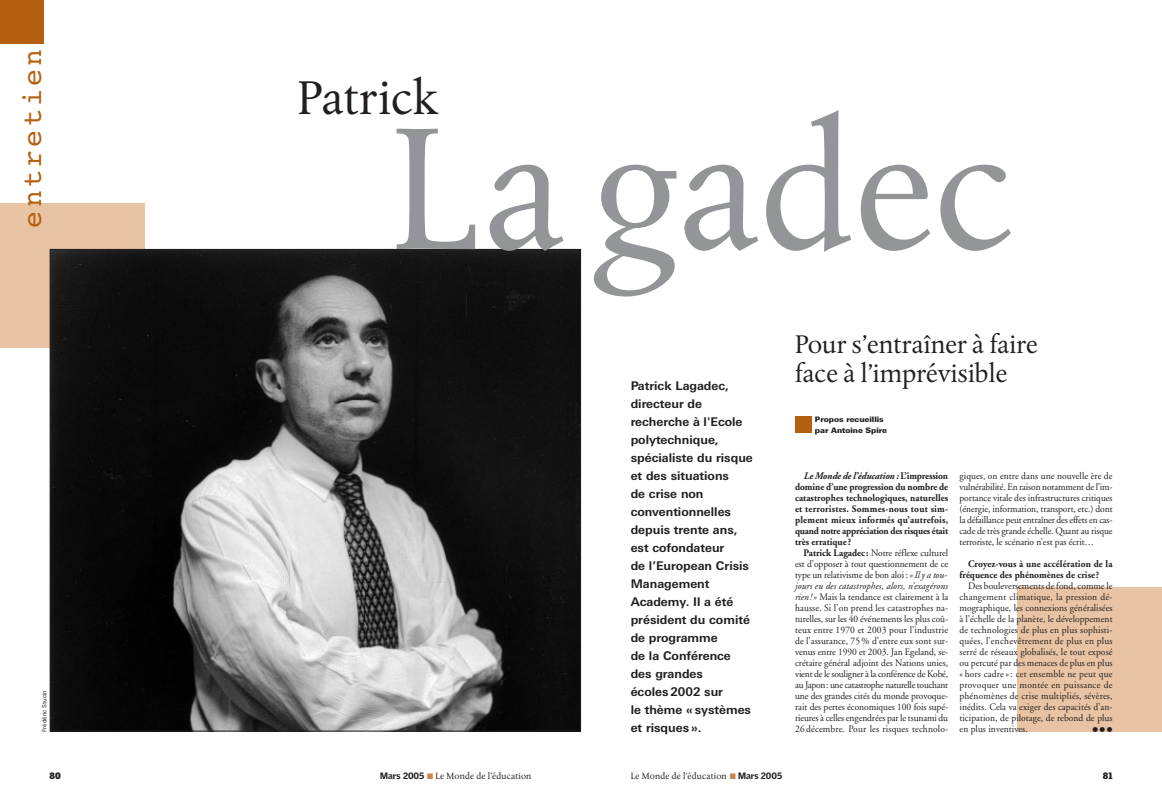
<style>
.page{position:relative;width:1162px;height:793px;background:#fff}
.page>*{position:absolute;margin:0;border:0;box-sizing:border-box;transform-origin:0 0}
.t1{font:183.5px "Albertina";letter-spacing:-.005em;color:#939598}
.t2{font:50px "Albertina";color:#231f20}
.t3{font:28px "Courier 10 Pitch BT";letter-spacing:.12em;color:#b56011}
.t4{font:27px/29px "Albertina";color:#231f20}
.t5{font:700 12px/18px "LT Univers Basic";color:#231f20}
.t6{font:900 12px "Griffith Gothic";color:#231f20}
.t7{font:10px/11px "Adobe Garamond";letter-spacing:-.005em;color:#231f20;text-align:justify;scale:.95 1}
.t8{font:700 10px/11px "Adobe Garamond";color:#231f20;text-align:justify;scale:.95 1}
.t9{font:10px "Adobe Garamond";letter-spacing:.015em;color:#231f20;scale:.95 1}
.t10{font:9.5px "Albertina";letter-spacing:.015em;color:#231f20}
.t11{font:900 9px "Griffith Gothic";color:#231f20}
.t12{font:900 7.5px/11px "LT Univers Basic";color:#231f20}
.t13{font:6px "LT Univers Basic";color:#231f20}
.s1{font-style:italic}
.s2{font-weight:700}
.s3{font-family:"Griffith Gothic";font-weight:900;font-size:9px}
.s4{color:#ca864b}
</style>
<div class="page">
<div style="left:0;top:204px;width:144px;height:144px;background:#e9c4a4"></div>
<div style="left:1018px;top:587px;width:144px;height:145px;background:#e9c4a4"></div>
<div style="left:0;top:0;width:44px;height:44px;background:#b56011"></div>
<img style="left:52px;top:251px;width:527px;height:479px">
<div style="left:795px;top:417px;width:17px;height:16px;background:#b56011"></div>
<h3 class="t3" style="left:23px;top:228px;width:180px;rotate:-90deg">entretien</h3>
<p class="t13" style="left:42px;top:732px;width:43px;rotate:-90deg">Frédéric Stucin</p>
<h2 class="t2" style="left:298px;top:76px;width:142px">Patrick</h2>
<h1 class="t1" style="left:391px;top:111px;width:625px">La gadec</h1>
<p class="t5" style="left:631px;top:377px;width:124px">Patrick Lagadec, directeur de recherche à l'Ecole polytechnique, spécialiste du risque et des situations<br>de crise non conventionnelles depuis trente ans, est cofondateur<br>de l’European Crisis<br>Management<br>Academy. Il a été président du comité de programme<br>de la Conférence des grandes<br>écoles 2002 sur<br>le thème « systèmes et risques ».</p>
<h3 class="t4" style="left:795px;top:332px;width:244px">Pour s’entraîner à faire face à l’imprévisible</h3>
<p class="t12" style="left:815px;top:414px;width:74px">Propos recueillis par Antoine Spire</p>
<p class="t8" style="left:795px;top:471px;width:163px;text-indent:9px"><span class="s1">Le Monde de l’éducation :</span> L’impression domine d’une progression du nombre de catastrophes technologiques, naturelles et terroristes. Sommes-nous tout sim&shy;plement mieux informés qu’autrefois, quand notre appréciation des risques était très erratique ?</p>
<p class="t7" style="left:795px;top:548px;width:163px;text-align:left;text-indent:9px"><span class="s2">Patrick Lagadec:</span> Notre réflexe culturel est d’opposer à tout questionnement de ce type un relativisme de bon aloi: <span class="s1">«Il y a tou&shy;jours eu des catastrophes, alors, n’exagérons rien!»</span> Mais la tendance est clairement à la hausse. Si l’on prend les catastrophes na&shy;turelles, sur les 40 événements les plus coû&shy;teux entre 1970 et 2003 pour l’industrie de l’assurance, 75 % d’entre eux sont sur&shy;venus entre 1990 et 2003. Jan Egeland, se&shy;crétaire général adjoint des Nations unies, vient de le souligner à la conférence de Kobé, au Japon: une catastrophe naturelle touchant une des grandes cités du monde provoque&shy;rait des pertes économiques 100 fois supé&shy;rieures à celles engendrées par le tsunami du</p>
<p class="t9" style="left:795px;top:725px;width:163px">26 décembre. Pour les risques technolo-</p>
<p class="t7" style="left:960px;top:471px;width:163px">giques, on entre dans une nouvelle ère de vulnérabilité. En raison notamment de l’im&shy;portance vitale des infrastructures critiques (énergie, information, transport, etc.) dont la défaillance peut entraîner des effets en cas&shy;cade de très grande échelle. Quant au risque terroriste, le scénario n’est pas écrit…</p>
<p class="t8" style="left:960px;top:559px;width:163px;text-indent:9px">Croyez-vous à une accélération de la fréquence des phénomènes de crise ?</p>
<p class="t7" style="left:960px;top:581px;width:163px;text-indent:9px">Des bouleversements de fond, comme le changement climatique, la pression dé&shy;mographique, les connexions généralisées à l’échelle de la planète, le développement de technologies de plus en plus sophisti&shy;quées, l’enchevêtrement de plus en plus serré de réseaux globalisés, le tout exposé ou percuté par des menaces de plus en plus « hors cadre » : cet ensemble ne peut que provoquer une montée en puissance de phénomènes de crise multipliés, sévères, inédits. Cela va exiger des capacités d’an&shy;ticipation, de pilotage, de rebond de plus en plus inventives.</p>
<p class="t6" style="left:1092px;top:725px;width:22px">•••</p>
<p class="t11" style="left:50px;top:773px;width:13px">80</p>
<p class="t10" style="left:380px;top:772px;width:153px"><span class="s3">Mars 2005</span> <span class="s4">■</span> Le Monde de l’éducation</p>
<p class="t10" style="left:631px;top:772px;width:153px">Le Monde de l’éducation <span class="s4">■</span> <span class="s3">Mars 2005</span></p>
<p class="t11" style="left:1103px;top:773px;width:11px">81</p>
</div>
